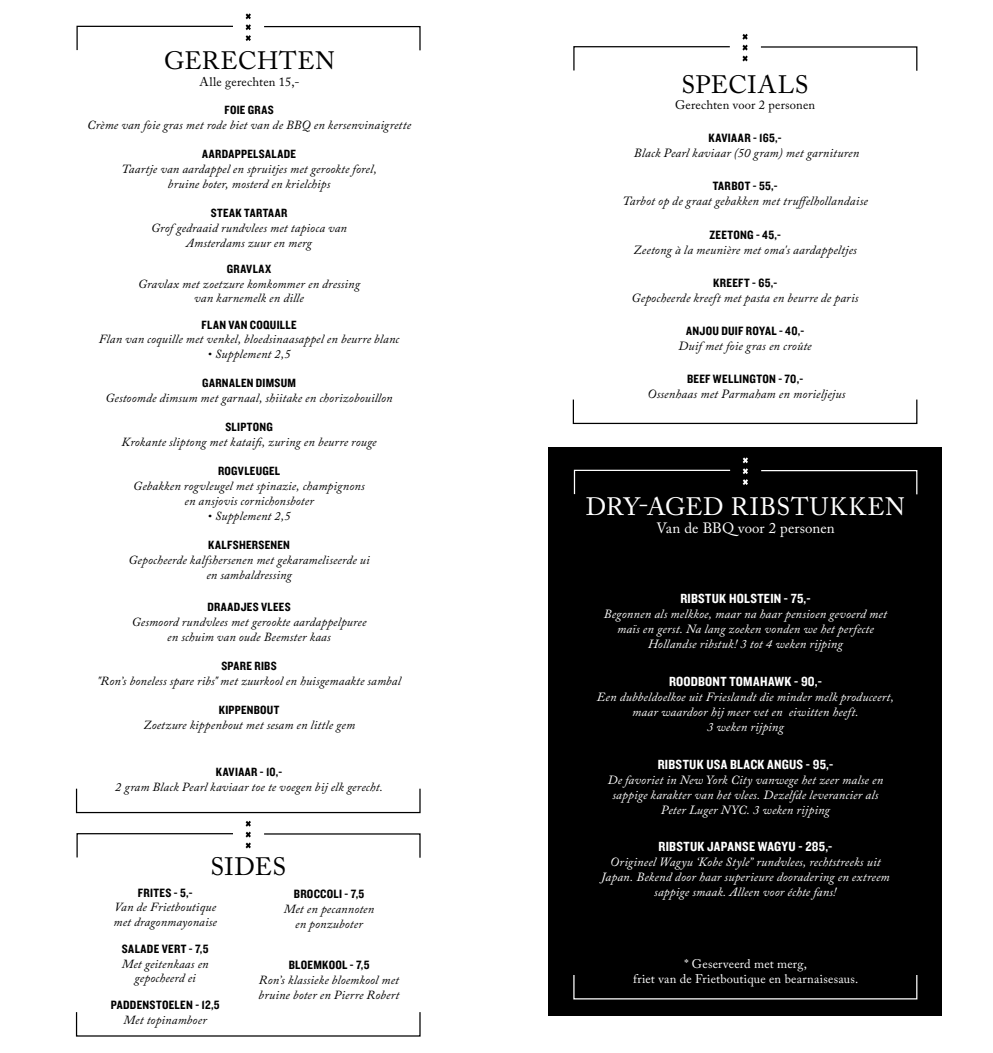
<style>
.page{position:relative;width:993px;height:1053px;background:#fff}
.page>*{position:absolute;margin:0;border:0;box-sizing:border-box;transform-origin:0 0}
.t1{font:25px "Adobe Caslon Pro";letter-spacing:.015em;color:#000}
.t2{font:25px "Adobe Caslon Pro";letter-spacing:.025em;color:#fff}
.t3{font:14.88px "Adobe Caslon Pro";letter-spacing:.005em;color:#fff}
.t4{font:13.75px "Knockout HTF50 Welterweight";letter-spacing:.015em;color:#fff}
.t5{font:italic 12.5px/15px "Adobe Caslon Pro";letter-spacing:.015em;color:#fff;text-align:center}
.t6{font:italic 12.5px "Adobe Caslon Pro";letter-spacing:.015em;color:#000}
.t7{font:12.5px "Knockout HTF50 Welterweight";letter-spacing:.02em;color:#000}
.t8{font:12.5px/15px "Adobe Caslon Pro";letter-spacing:.015em;color:#fff;text-align:center}
.t9{font:12.5px "Adobe Caslon Pro";letter-spacing:.015em;color:#000}
.t10{font:italic 12.38px/14.9px "Adobe Caslon Pro";letter-spacing:.015em;color:#000;text-align:center}
.t11{font:12.38px "Knockout HTF50 Welterweight";letter-spacing:.03em;color:#000}
</style>
<div class="page">
<div style="left:548px;top:447px;width:393px;height:568px;background:#000"></div>
<svg style="left:742px;top:457px;width:5px;height:28px"></svg>
<svg style="left:761px;top:470px;width:156px;height:25px"></svg>
<svg style="left:573px;top:469px;width:158px;height:26px"></svg>
<div style="left:572px;top:399px;width:345px;height:25px;border:1px solid #000"></div>
<svg style="left:742px;top:34px;width:5px;height:27px"></svg>
<svg style="left:760px;top:46px;width:157px;height:25px"></svg>
<svg style="left:573px;top:46px;width:157px;height:25px"></svg>
<svg style="left:245px;top:13px;width:6px;height:28px"></svg>
<svg style="left:264px;top:26px;width:157px;height:25px"></svg>
<svg style="left:76px;top:25px;width:157px;height:26px"></svg>
<svg style="left:245px;top:820px;width:6px;height:28px"></svg>
<svg style="left:264px;top:833px;width:157px;height:25px"></svg>
<svg style="left:76px;top:833px;width:157px;height:25px"></svg>
<div style="left:76px;top:788px;width:344px;height:25px;border:1px solid #000"></div>
<h1 class="t1" style="left:164px;top:46px;width:172px">GERECHTEN</h1>
<p class="t9" style="left:199px;top:75px;width:101px">Alle gerechten 15,-</p>
<p class="t11" style="left:224px;top:104px;width:51px">FOIE GRAS</p>
<p class="t10" style="left:87px;top:117px;width:325px">Crème van foie gras met rode biet van de BBQ en kersenvinaigrette</p>
<p class="t11" style="left:202px;top:147px;width:95px">AARDAPPELSALADE</p>
<p class="t10" style="left:121px;top:161px;width:257px">Taartje van aardappel en spruitjes met gerookte forel, bruine boter, mosterd en krielchips</p>
<p class="t11" style="left:211px;top:206px;width:78px">STEAK TARTAAR</p>
<p class="t10" style="left:151px;top:220px;width:197px">Grof gedraaid rundvlees met tapioca van<br>Amsterdams zuur en merg</p>
<p class="t11" style="left:227px;top:262px;width:46px">GRAVLAX</p>
<p class="t10" style="left:138px;top:276px;width:223px">Gravlax met zoetzure komkommer en dressing van karnemelk en dille</p>
<p class="t11" style="left:201px;top:318px;width:96px">FLAN VAN COQUILLE</p>
<p class="t10" style="left:99px;top:331px;width:302px">Flan van coquille met venkel, bloedsinaasappel en beurre blanc</p>
<p class="t10" style="left:207px;top:346px;width:85px">• Supplement 2,5</p>
<p class="t11" style="left:202px;top:377px;width:95px">GARNALEN DIMSUM</p>
<p class="t10" style="left:105px;top:390px;width:289px">Gestoomde dimsum met garnaal, shiitake en chorizobouillon</p>
<p class="t11" style="left:225px;top:420px;width:49px">SLIPTONG</p>
<p class="t10" style="left:121px;top:434px;width:256px">Krokante sliptong met kataifi, zuring en beurre rouge</p>
<p class="t11" style="left:218px;top:464px;width:64px">ROGVLEUGEL</p>
<p class="t10" style="left:133px;top:478px;width:233px">Gebakken rogvleugel met spinazie, champignons en ansjovis cornichonsboter</p>
<p class="t10" style="left:207px;top:508px;width:85px">• Supplement 2,5</p>
<p class="t11" style="left:208px;top:538px;width:83px">KALFSHERSENEN</p>
<p class="t10" style="left:128px;top:552px;width:243px">Gepocheerde kalfshersenen met gekarameliseerde ui en sambaldressing</p>
<p class="t11" style="left:207px;top:600px;width:85px">DRAADJES VLEES</p>
<p class="t10" style="left:132px;top:614px;width:236px">Gesmoord rundvlees met gerookte aardappelpuree en schuim van oude Beemster kaas</p>
<p class="t11" style="left:221px;top:659px;width:57px">SPARE RIBS</p>
<p class="t10" style="left:97px;top:673px;width:305px">"Ron’s boneless spare ribs" met zuurkool en huisgemaakte sambal</p>
<p class="t11" style="left:219px;top:703px;width:62px">KIPPENBOUT</p>
<p class="t10" style="left:143px;top:717px;width:213px">Zoetzure kippenbout met sesam en little gem</p>
<p class="t11" style="left:216px;top:765px;width:68px">KAVIAAR - 10,-</p>
<p class="t10" style="left:115px;top:779px;width:269px">2 gram Black Pearl kaviaar toe te voegen bij elk gerecht.</p>
<h1 class="t1" style="left:210px;top:851px;width:77px">SIDES</h1>
<p class="t7" style="left:138px;top:885px;width:56px">FRITES - 5,-</p>
<p class="t10" style="left:113px;top:899px;width:105px;text-align:left">Van de Frietboutique met dragonmayonaise</p>
<p class="t7" style="left:122px;top:941px;width:88px">SALADE VERT - 7,5</p>
<p class="t10" style="left:122px;top:955px;width:88px">Met geitenkaas en gepocheerd ei</p>
<p class="t7" style="left:111px;top:997px;width:110px">PADDENSTOELEN - 12,5</p>
<p class="t10" style="left:123px;top:1011px;width:85px">Met topinamboer</p>
<p class="t7" style="left:294px;top:887px;width:72px">BROCCOLI - 7,5</p>
<p class="t10" style="left:284px;top:900px;width:92px">Met en pecannoten en ponzuboter</p>
<p class="t7" style="left:288px;top:957px;width:82px">BLOEMKOOL - 7,5</p>
<p class="t10" style="left:258px;top:971px;width:142px;text-align:left">Ron’s klassieke bloemkool met bruine boter en Pierre Robert</p>
<h1 class="t1" style="left:681px;top:70px;width:128px">SPECIALS</h1>
<p class="t9" style="left:674px;top:98px;width:141px">Gerechten voor 2 personen</p>
<p class="t7" style="left:708px;top:132px;width:74px">KAVIAAR - 165,-</p>
<p class="t6" style="left:633px;top:146px;width:227px">Black Pearl kaviaar (50 gram) met garnituren</p>
<p class="t7" style="left:712px;top:180px;width:66px">TARBOT - 55,-</p>
<p class="t6" style="left:622px;top:194px;width:247px">Tarbot op de graat gebakken met truffelhollandaise</p>
<p class="t7" style="left:709px;top:228px;width:73px">ZEETONG - 45,-</p>
<p class="t6" style="left:633px;top:242px;width:225px">Zeetong à la meunière met oma's aardappeltjes</p>
<p class="t7" style="left:712px;top:276px;width:65px">KREEFT - 65,-</p>
<p class="t6" style="left:631px;top:290px;width:228px">Gepocheerde kreeft met pasta en beurre de paris</p>
<p class="t7" style="left:685px;top:324px;width:120px">ANJOU DUIF ROYAL - 40,-</p>
<p class="t6" style="left:678px;top:338px;width:135px">Duif met foie gras en croûte</p>
<p class="t7" style="left:686px;top:372px;width:117px">BEEF WELLINGTON - 70,-</p>
<p class="t6" style="left:647px;top:386px;width:199px">Ossenhaas met Parmaham en morieljejus</p>
<h1 class="t2" style="left:585px;top:491px;width:320px">DRY-AGED RIBSTUKKEN</h1>
<p class="t3" style="left:656px;top:519px;width:180px">Van de BBQ voor 2 personen</p>
<p class="t4" style="left:680px;top:591px;width:132px">RIBSTUK HOLSTEIN - 75,-</p>
<p class="t5" style="left:603px;top:606px;width:284px">Begonnen als melkkoe, maar na haar pensioen gevoerd met maïs en gerst. Na lang zoeken vonden we het perfecte<br>Hollandse ribstuk! 3 tot 4 weken rijping</p>
<p class="t4" style="left:668px;top:674px;width:154px">ROODBONT TOMAHAWK - 90,-</p>
<p class="t5" style="left:596px;top:689px;width:298px">Een dubbeldoelkoe uit Frieslandt die minder melk produceert, maar waardoor hij meer vet en eiwitten heeft.<br>3 weken rijping</p>
<p class="t4" style="left:657px;top:757px;width:177px">RIBSTUK USA BLACK ANGUS - 95,-</p>
<p class="t5" style="left:607px;top:772px;width:277px">De favoriet in New York City vanwege het zeer malse en sappige karakter van het vlees. Dezelfde leverancier als<br>Peter Luger NYC. 3 weken rijping</p>
<p class="t4" style="left:658px;top:838px;width:175px">RIBSTUK JAPANSE WAGYU - 285,-</p>
<p class="t5" style="left:601px;top:853px;width:290px">Origineel Wagyu ‘Kobe Style” rundvlees, rechtstreeks uit<br>Japan. Bekend door haar superieure dooradering en extreem sappige smaak. Alleen voor échte fans!</p>
<p class="t8" style="left:632px;top:956px;width:227px">* Geserveerd met merg,<br>friet van de Frietboutique en bearnaisesaus.</p>
</div>
